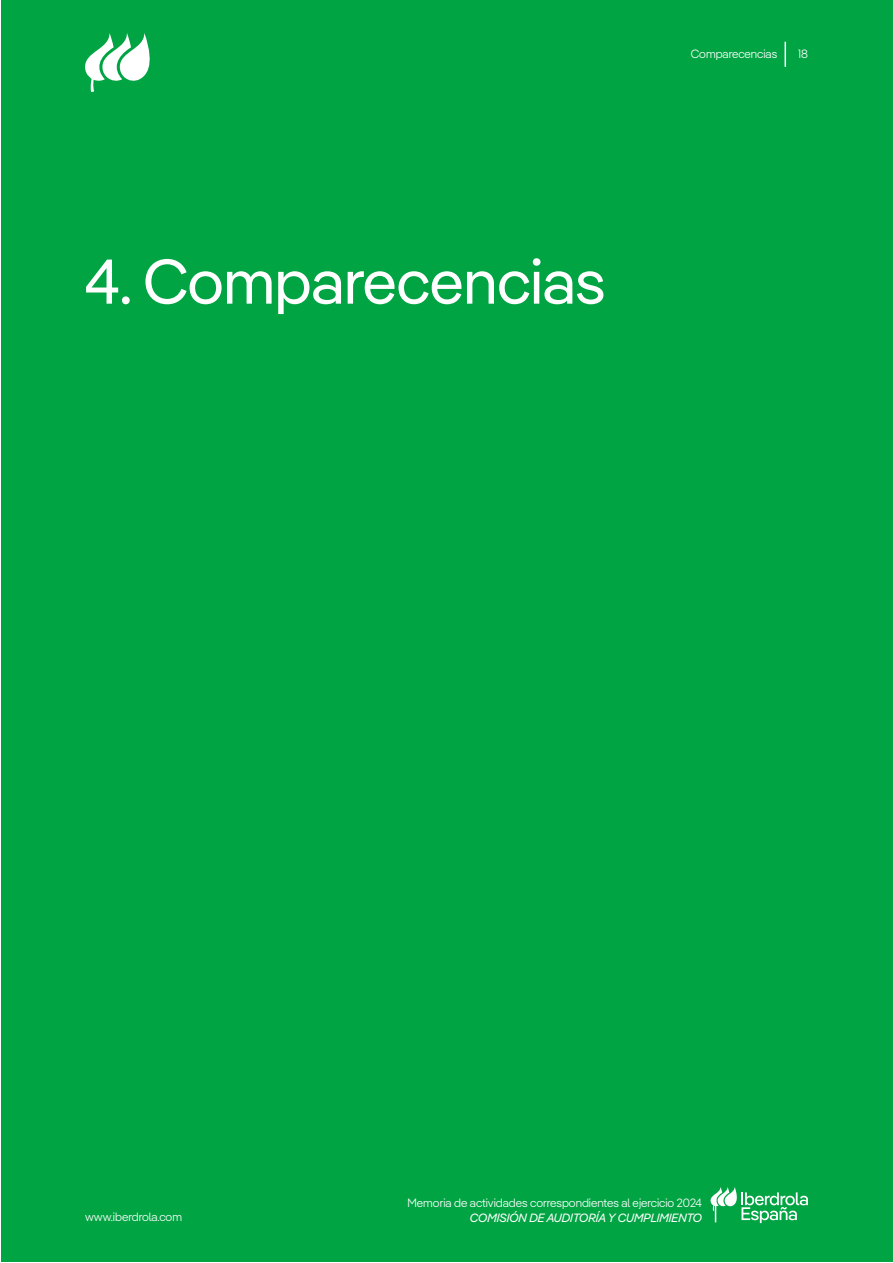
<style>
.page{position:relative;width:893px;height:1263px;background:#fff}
.page>*{position:absolute;margin:0;border:0;box-sizing:border-box;transform-origin:0 0}
.H1_Contenido{font:63px "Iber Pangea";color:#fff}
.t1{font:300 12px "Iber Pangea";color:#fff}
.t2{font:italic 12px "Iber Pangea";color:#fff}
</style>
<div class="page">
<div style="left:1px;top:1px;width:891px;height:1261px;background:#00a443"></div>
<hr style="left:784px;top:42px;width:2px;height:25px;background:#fff">
<svg style="left:85px;top:33px;width:65px;height:59px"></svg>
<svg style="left:711px;top:1187px;width:97px;height:36px"></svg>
<p class="H1_Contenido" style="left:85px;top:237px;width:522px">4. Comparecencias</p>
<p class="t1" style="left:691px;top:45px;width:88px">Comparecencias</p>
<p class="t1" style="left:798px;top:45px;width:11px">18</p>
<p class="t1" style="left:85px;top:1208px;width:98px">www.iberdrola.com</p>
<p class="t1" style="left:407px;top:1194px;width:296px">Memoria de actividades correspondientes al ejercicio 2024</p>
<p class="t2" style="left:470px;top:1209px;width:234px">COMISIÓN DE AUDITORÍA Y CUMPLIMIENTO</p>
</div>
